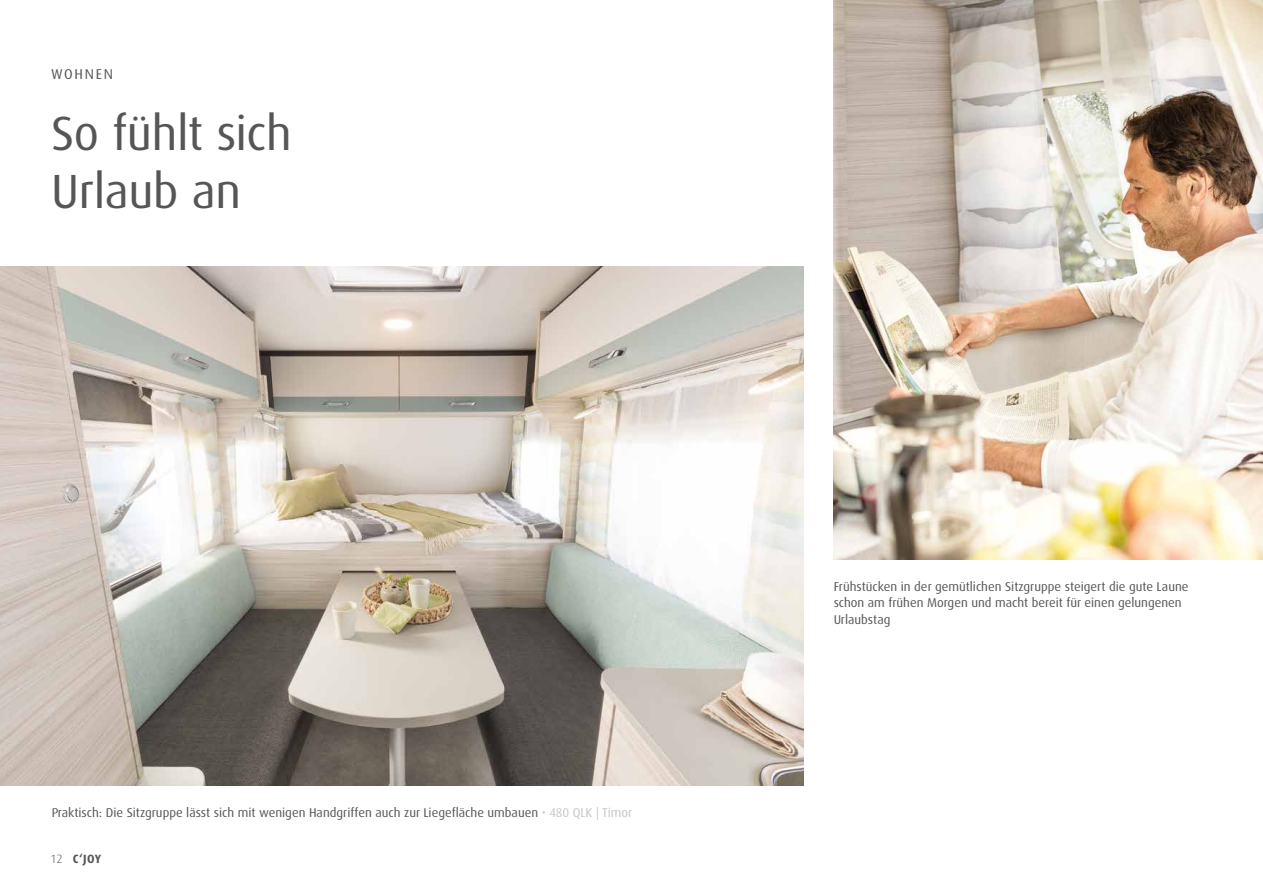
<style>
.page{position:relative;width:1263px;height:893px;background:#fff}
.page>*{position:absolute;margin:0;border:0;box-sizing:border-box;transform-origin:0 0}
.t1{font:48px/58.5px "Dax OT";letter-spacing:-.01em;color:#565656}
.t2{font:14.25px "Dax Pro";letter-spacing:.125em;color:#565656}
.t3{font:12.75px/16.5px "Dax OT";color:#565656}
.t4{font:700 12px "Dax Pro";color:#565656}
.s1{color:#c5c6c6}
.s2{font-family:"Dax OT";font-weight:300}
</style>
<div class="page">
<img style="left:0;top:267px;width:804px;height:518px">
<img style="left:833px;top:0;width:430px;height:559px">
<p class="t2" style="left:51px;top:65px;width:63px">WOHNEN</p>
<h1 class="t1" style="left:51px;top:105px;width:242px">So fühlt sich<br>Urlaub an</h1>
<p class="t3" style="left:51px;top:804px;width:583px">Praktisch: Die Sitzgruppe lässt sich mit wenigen Handgriffen auch zur Liegefläche umbauen <span class="s1">• 480 QLK | Timor</span></p>
<p class="t4" style="left:51px;top:851px;width:52px"><span class="s2">12</span> C‘JOY</p>
<p class="t3" style="left:833px;top:578px;width:356px">Frühstücken in der gemütlichen Sitzgruppe steigert die gute Laune schon am frühen Morgen und macht bereit für einen gelungenen<br>Urlaubstag</p>
</div>
